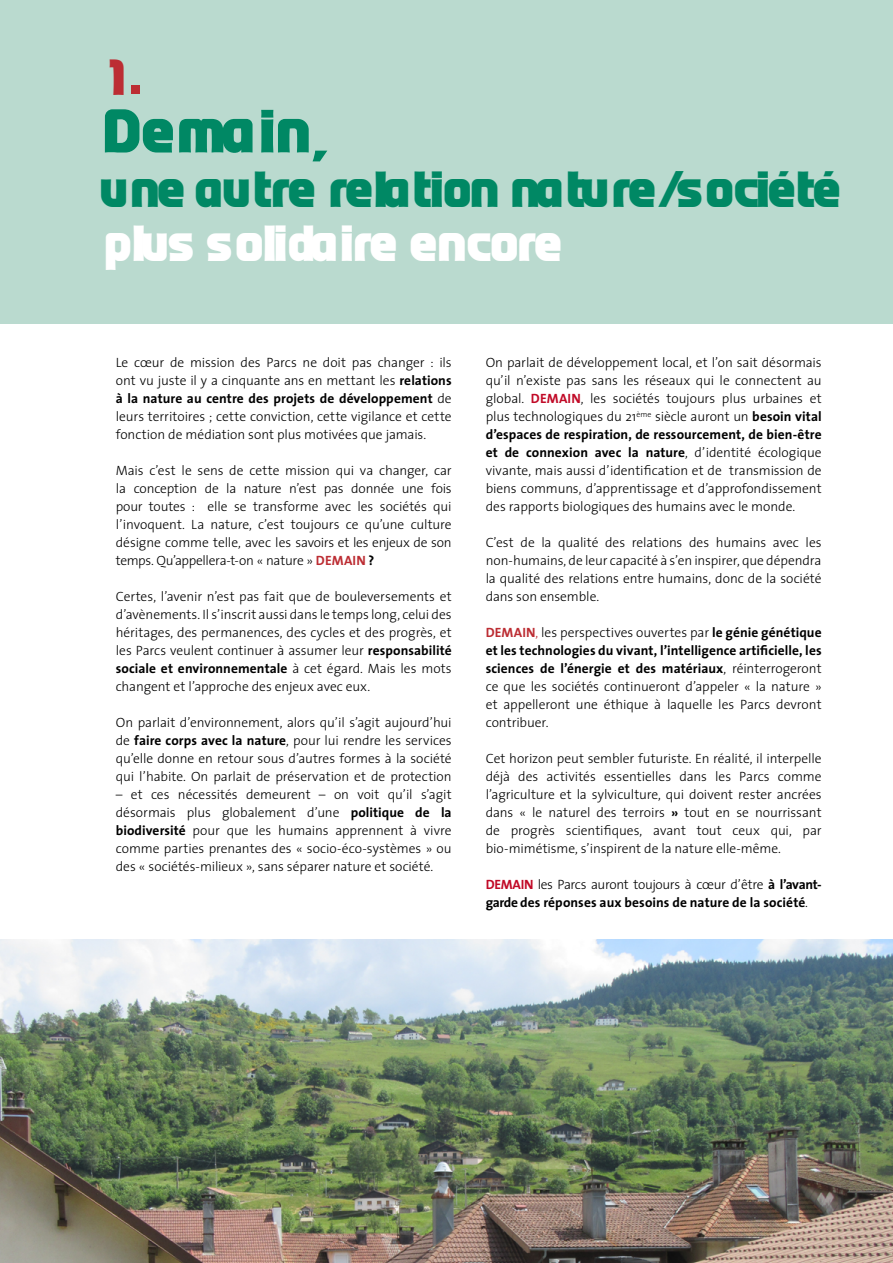
<style>
.page{position:relative;width:893px;height:1263px;background:#fff}
.page>*{position:absolute;margin:0;border:0;box-sizing:border-box;transform-origin:0 0}
.t1{font:900 54px "Prosper";color:#008864}
.t2{font:900 45px "Prosper";letter-spacing:-.03em;color:#008864}
.t3{font:900 45px "Prosper";letter-spacing:-.03em;color:#fff}
.t4{font:900 45px "Prosper";color:#bc2d33}
.t5{font:300 13.5px/18px "The Sans";letter-spacing:-.005em;color:#000;text-align:justify}
.t6{font:700 13.5px/18px "The Sans";letter-spacing:.005em;color:#000}
.s1{font-weight:700}
.s2{font-weight:700;color:#bc2d33}
.s3{font-weight:700;color:#c10a27}
.s4{color:#bc2d33}
.s5{color:#c10a27}
.s6{font-weight:300}
</style>
<div class="page">
<img style="left:0;top:940px;width:893px;height:323px">
<div style="left:0;top:0;width:893px;height:323px;background:#badacf"></div>
<div style="left:131px;top:85px;width:9px;height:9px;background:#bc2d33"></div>
<h2 class="t4" style="left:105px;top:46px;width:31px">1</h2>
<h1 class="t1" style="left:105px;top:94px;width:228px">Demain,</h1>
<h2 class="t2" style="left:105px;top:157px;width:741px">une autre relation nature/société</h2>
<h2 class="t3" style="left:105px;top:211px;width:462px">plus solidaire encore</h2>
<p class="t5" style="left:116px;top:353px;width:337px">Le cœur de mission des Parcs ne doit pas changer : ils ont vu juste il y a cinquante ans en mettant les <span class="s1">relations à la nature au centre des projets de développement</span> de leurs territoires ; cette conviction, cette vigilance et cette fonction de médiation sont plus motivées que jamais.</p>
<p class="t5" style="left:116px;top:461px;width:337px">Mais c’est le sens de cette mission qui va changer, car la conception de la nature n’est pas donnée une fois pour toutes : elle se transforme avec les sociétés qui l’invoquent. La nature, c’est toujours ce qu’une culture désigne comme telle, avec les savoirs et les enjeux de son temps. Qu’appellera-t-on « nature » <span class="s2">DEMAIN</span> <span class="s1">?</span></p>
<p class="t5" style="left:116px;top:587px;width:337px">Certes, l’avenir n’est pas fait que de bouleversements et d’avènements. Il s’inscrit aussi dans le temps long, celui des héritages, des permanences, des cycles et des progrès, et les Parcs veulent continuer à assumer leur <span class="s1">responsabilité sociale et environnementale</span> à cet égard. Mais les mots changent et l’approche des enjeux avec eux.</p>
<p class="t5" style="left:116px;top:713px;width:337px">On parlait d’environnement, alors qu’il s’agit aujourd’hui de <span class="s1">faire corps avec la nature</span>, pour lui rendre les services qu’elle donne en retour sous d’autres formes à la société qui l’habite. On parlait de préservation et de protection</p>
<p class="t5" style="left:116px;top:785px;width:337px">– et ces nécessités demeurent – on voit qu’il s’agit désormais plus globalement d’une <span class="s1">politique de la biodiversité</span> pour que les humains apprennent à vivre comme parties prenantes des « socio-éco-systèmes » ou des « sociétés-milieux », sans séparer nature et société.</p>
<p class="t5" style="left:486px;top:353px;width:337px">On parlait de développement local, et l’on sait désormais qu’il n’existe pas sans les réseaux qui le connectent au global. <span class="s3">DEMAIN</span>, les sociétés toujours plus urbaines et plus technologiques du 21<sup>ème</sup> siècle auront un <span class="s1">besoin vital d’espaces de respiration, de ressourcement, de bien-être et de connexion avec la nature</span>, d’identité écologique vivante, mais aussi d’identification et de transmission de biens communs, d’apprentissage et d’approfondissement des rapports biologiques des humains avec le monde.</p>
<p class="t5" style="left:486px;top:533px;width:337px">C’est de la qualité des relations des humains avec les non-humains, de leur capacité à s’en inspirer, que dépendra la qualité des relations entre humains, donc de la société dans son ensemble.</p>
<p class="t5" style="left:486px;top:623px;width:337px"><span class="s2">DEMAIN</span><span class="s4">,</span> les perspectives ouvertes par <span class="s1">le génie génétique et les technologies du vivant, l’intelligence artificielle, les sciences de l’énergie et des matériaux</span>, réinterrogeront ce que les sociétés continueront d’appeler « la nature » et appelleront une éthique à laquelle les Parcs devront contribuer.</p>
<p class="t5" style="left:486px;top:749px;width:337px">Cet horizon peut sembler futuriste. En réalité, il interpelle déjà des activités essentielles dans les Parcs comme l’agriculture et la sylviculture, qui doivent rester ancrées dans « le naturel des terroirs <span class="s1">»</span> tout en se nourrissant de progrès scientifiques, avant tout ceux qui, par bio-mimétisme, s’inspirent de la nature elle-même.</p>
<p class="t6" style="left:486px;top:875px;width:337px"><span class="s5">DEMAIN</span> <span class="s6">les Parcs auront toujours à cœur d’être</span> à l’avant&shy;garde des réponses aux besoins de nature de la société<span class="s6">.</span></p>
</div>
